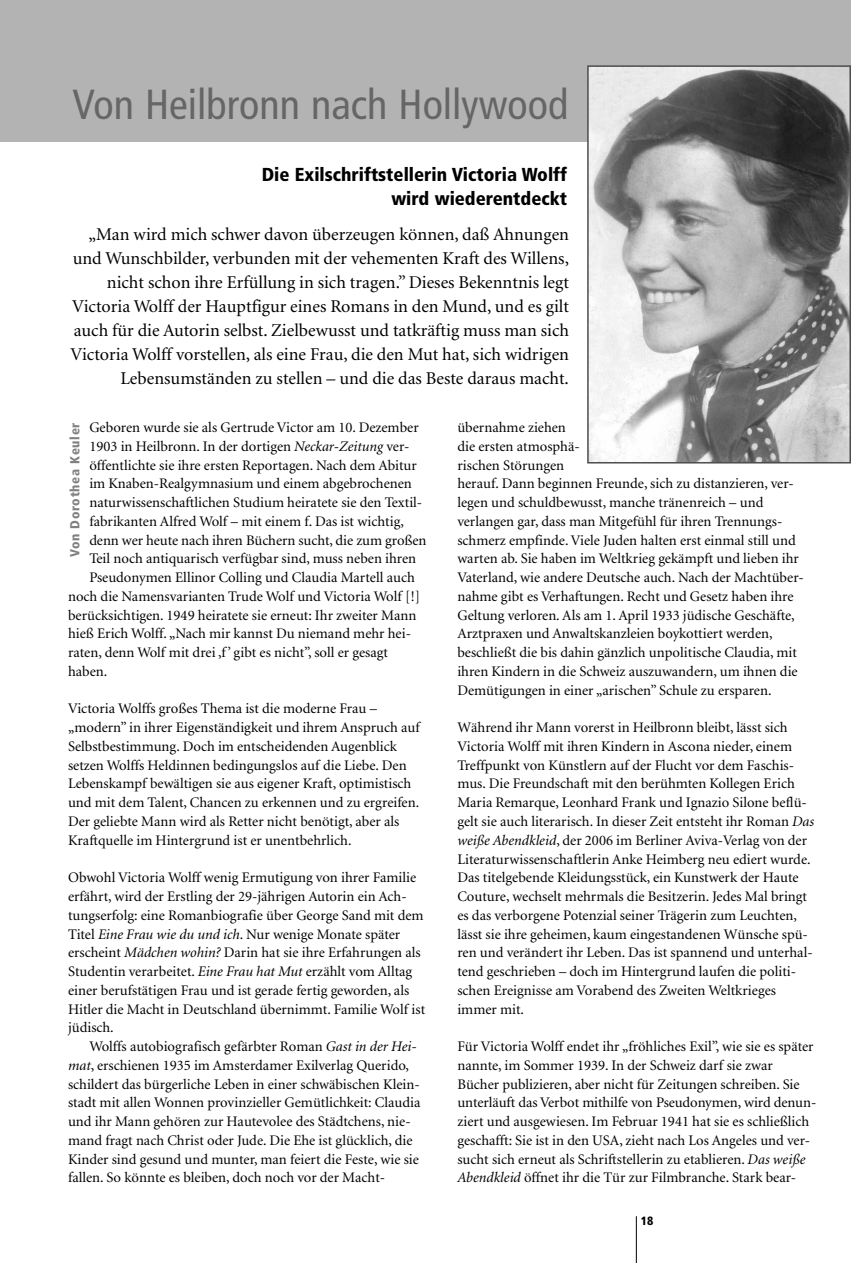
<style>
.page{position:relative;width:851px;height:1263px;background:#fff}
.page>*{position:absolute;margin:0;border:0;box-sizing:border-box;transform-origin:0 0}
.t1{font:condensed 42px "Frutiger";color:#666}
.t2{font:900 condensed 18.75px/24px "Frutiger";color:#000;text-align:right}
.t3{font:18px/24px "Minion";color:#000;text-align:right}
.t4{font:14.7px/18.8px "Minion";color:#000}
.t5{font:900 condensed 13.2px "Frutiger";letter-spacing:.05em;color:#808080}
.t6{font:900 condensed 12px "Frutiger";color:#000}
.s1{font-style:italic}
</style>
<div class="page">
<hr style="left:636px;top:1216px;width:1px;height:47px;background:#000">
<div style="left:0;top:0;width:850px;height:142px;background:#b3b3b3"></div>
<img style="left:590px;top:68px;width:257px;height:392px">
<div style="left:587px;top:65px;width:263px;height:398px;border:2px solid #4d4d4d"></div>
<h1 class="t1" style="left:73px;top:87px;width:497px">Von Heilbronn nach Hollywood</h1>
<p class="t2" style="left:262px;top:164px;width:307px">Die Exilschriftstellerin Victoria Wolff wird wiederentdeckt</p>
<p class="t3" style="left:71px;top:224px;width:500px">„Man wird mich schwer davon überzeugen können, daß Ahnungen und Wunschbilder, verbunden mit der vehementen Kraft des Willens, nicht schon ihre Erfüllung in sich tragen.” Dieses Bekenntnis legt Victoria Wolff der Hauptfigur eines Romans in den Mund, und es gilt auch für die Autorin selbst. Zielbewusst und tatkräftig muss man sich Victoria Wolff vorstellen, als eine Frau, die den Mut hat, sich widrigen Lebensumständen zu stellen – und die das Beste daraus macht.</p>
<p class="t4" style="left:89px;top:419px;width:331px">Geboren wurde sie als Gertrude Victor am 10. Dezember</p>
<p class="t4" style="left:89px;top:438px;width:321px">1903 in Heilbronn. In der dortigen <span class="s1">Neckar-Zeitung</span> ver-</p>
<p class="t4" style="left:89px;top:457px;width:329px">öffentlichte sie ihre ersten Reportagen. Nach dem Abitur</p>
<p class="t4" style="left:89px;top:475px;width:324px">im Knaben-Realgymnasium und einem abgebrochenen</p>
<p class="t4" style="left:89px;top:494px;width:334px">naturwissenschaftlichen Studium heiratete sie den Textil-</p>
<p class="t4" style="left:89px;top:513px;width:316px">fabrikanten Alfred Wolf – mit einem f. Das ist wichtig,</p>
<p class="t4" style="left:89px;top:532px;width:338px">denn wer heute nach ihren Büchern sucht, die zum großen</p>
<p class="t4" style="left:89px;top:550px;width:328px">Teil noch antiquarisch verfügbar sind, muss neben ihren</p>
<p class="t4" style="left:89px;top:569px;width:327px">Pseudonymen Ellinor Colling und Claudia Martell auch</p>
<p class="t4" style="left:68px;top:588px;width:353px">noch die Namensvarianten Trude Wolf und Victoria Wolf [!]</p>
<p class="t4" style="left:68px;top:607px;width:350px">berücksichtigen. 1949 heiratete sie erneut: Ihr zweiter Mann</p>
<p class="t4" style="left:68px;top:625px;width:344px">hieß Erich Wolff. „Nach mir kannst Du niemand mehr hei-</p>
<p class="t4" style="left:68px;top:644px;width:321px">raten, denn Wolf mit drei ‚f’ gibt es nicht”, soll er gesagt</p>
<p class="t4" style="left:68px;top:663px;width:41px">haben.</p>
<p class="t4" style="left:68px;top:700px;width:353px">Victoria Wolffs großes Thema ist die moderne Frau – „modern” in ihrer Eigenständigkeit und ihrem Anspruch auf Selbstbestimmung. Doch im entscheidenden Augenblick setzen Wolffs Heldinnen bedingungslos auf die Liebe. Den Lebenskampf bewältigen sie aus eigener Kraft, optimistisch und mit dem Talent, Chancen zu erkennen und zu ergreifen.<br>Der geliebte Mann wird als Retter nicht benötigt, aber als Kraftquelle im Hintergrund ist er unentbehrlich.</p>
<p class="t4" style="left:68px;top:869px;width:358px">Obwohl Victoria Wolff wenig Ermutigung von ihrer Familie erfährt, wird der Erstling der 29-jährigen Autorin ein Ach&shy;tungserfolg: eine Romanbiografie über George Sand mit dem Titel <span class="s1">Eine Frau wie du und ich</span>. Nur wenige Monate später erscheint <span class="s1">Mädchen wohin?</span> Darin hat sie ihre Erfahrungen als Studentin verarbeitet. <span class="s1">Eine Frau hat Mut</span> erzählt vom Alltag einer berufstätigen Frau und ist gerade fertig geworden, als Hitler die Macht in Deutschland übernimmt. Familie Wolf ist jüdisch.</p>
<p class="t4" style="left:68px;top:1038px;width:354px;text-indent:21px">Wolffs autobiografisch gefärbter Roman <span class="s1">Gast in der Hei&shy;mat</span>, erschienen 1935 im Amsterdamer Exilverlag Querido, schildert das bürgerliche Leben in einer schwäbischen Klein&shy;stadt mit allen Wonnen provinzieller Gemütlichkeit: Claudia und ihr Mann gehören zur Hautevolee des Städtchens, nie&shy;mand fragt nach Christ oder Jude. Die Ehe ist glücklich, die Kinder sind gesund und munter, man feiert die Feste, wie sie fallen. So könnte es bleiben, doch noch vor der Macht-</p>
<p class="t5" style="left:69px;top:557px;width:136px;rotate:-90deg">Von Dorothea Keuler</p>
<p class="t4" style="left:457px;top:419px;width:348px">übernahme ziehen<br>die ersten atmosphä-<br>rischen Störungen<br>herauf. Dann beginnen Freunde, sich zu distanzieren, ver&shy;legen und schuldbewusst, manche tränenreich – und verlangen gar, dass man Mitgefühl für ihren Trennungs&shy;schmerz empfinde. Viele Juden halten erst einmal still und warten ab. Sie haben im Weltkrieg gekämpft und lieben ihr Vaterland, wie andere Deutsche auch. Nach der Machtüber&shy;nahme gibt es Verhaftungen. Recht und Gesetz haben ihre Geltung verloren. Als am 1. April 1933 jüdische Geschäfte, Arztpraxen und Anwaltskanzleien boykottiert werden, beschließt die bis dahin gänzlich unpolitische Claudia, mit ihren Kindern in die Schweiz auszuwandern, um ihnen die Demütigungen in einer „arischen” Schule zu ersparen.</p>
<p class="t4" style="left:457px;top:719px;width:358px">Während ihr Mann vorerst in Heilbronn bleibt, lässt sich Victoria Wolff mit ihren Kindern in Ascona nieder, einem Treffpunkt von Künstlern auf der Flucht vor dem Faschis&shy;mus. Die Freundschaft mit den berühmten Kollegen Erich Maria Remarque, Leonhard Frank und Ignazio Silone beflü&shy;gelt sie auch literarisch. In dieser Zeit entsteht ihr Roman <span class="s1">Das weiße Abendkleid</span>, der 2006 im Berliner Aviva-Verlag von der Literaturwissenschaftlerin Anke Heimberg neu ediert wurde.<br>Das titelgebende Kleidungsstück, ein Kunstwerk der Haute Couture, wechselt mehrmals die Besitzerin. Jedes Mal bringt es das verborgene Potenzial seiner Trägerin zum Leuchten, lässt sie ihre geheimen, kaum eingestandenen Wünsche spü&shy;ren und verändert ihr Leben. Das ist spannend und unterhal&shy;tend geschrieben – doch im Hintergrund laufen die politi&shy;schen Ereignisse am Vorabend des Zweiten Weltkrieges immer mit.</p>
<p class="t4" style="left:457px;top:1038px;width:360px">Für Victoria Wolff endet ihr „fröhliches Exil”, wie sie es später nannte, im Sommer 1939. In der Schweiz darf sie zwar Bücher publizieren, aber nicht für Zeitungen schreiben. Sie unterläuft das Verbot mithilfe von Pseudonymen, wird denun&shy;ziert und ausgewiesen. Im Februar 1941 hat sie es schließlich geschafft: Sie ist in den USA, zieht nach Los Angeles und ver&shy;sucht sich erneut als Schriftstellerin zu etablieren. <span class="s1">Das weiße Abendkleid</span> öffnet ihr die Tür zur Filmbranche. Stark bear-</p>
<p class="t6" style="left:640px;top:1216px;width:14px">18</p>
</div>
